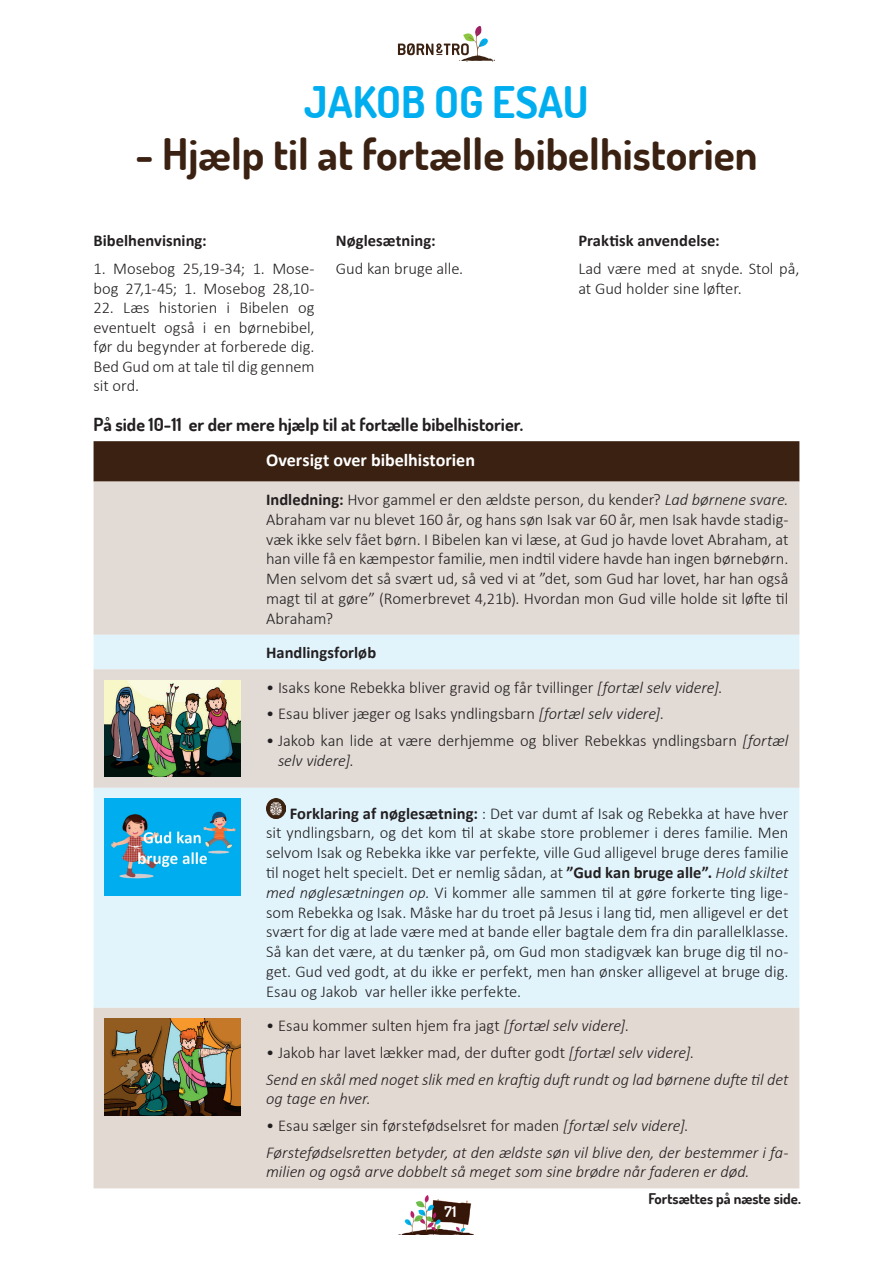
<style>
.page{position:relative;width:893px;height:1263px;background:#fff}
.page>*{position:absolute;margin:0;border:0;box-sizing:border-box;transform-origin:0 0}
.t1{font:700 43.5px "Dosis";color:#3a2111}
.t2{font:700 43.5px "Dosis";color:#00aeef}
.t3{font:700 18.15px "Calibri";color:#fff}
.t4{font:700 18px "Dosis";color:#231f20}
.t5{font:300 16.5px/19.8px "Calibri";letter-spacing:-.005em;color:#231f20}
.t6{font:italic 300 16.5px/26.8px "Calibri";letter-spacing:-.005em;color:#231f20}
.t7{font:700 16.5px "Calibri";color:#231f20}
.t8{font:700 14.7px "Dosis";color:#231f20}
.t9{font:700 14.7px "Dosis";color:#fff}
.s1{font-weight:700}
.s2{font-style:italic}
.s3{font-style:normal}
</style>
<div class="page">
<svg style="left:398px;top:26px;width:97px;height:36px"></svg>
<div style="left:94px;top:441px;width:705px;height:41px;background:#3a2111"></div>
<div style="left:94px;top:482px;width:705px;height:306px;background:#e1dad5"></div>
<div style="left:94px;top:635px;width:705px;height:34px;background:#e1f4fc"></div>
<div style="left:94px;top:788px;width:705px;height:220px;background:#e1f4fc"></div>
<div style="left:94px;top:1008px;width:705px;height:180px;background:#e3d9d3"></div>
<img style="left:105px;top:680px;width:136px;height:97px">
<img style="left:105px;top:799px;width:136px;height:96px">
<img style="left:266px;top:799px;width:20px;height:19px">
<img style="left:105px;top:1019px;width:136px;height:96px">
<img style="left:399px;top:1195px;width:74px;height:40px">
<h1 class="t2" style="left:304px;top:74px;width:286px">JAKOB OG ESAU</h1>
<h1 class="t1" style="left:135px;top:126px;width:624px">- Hjælp til at fortælle bibelhistorien</h1>
<p class="t7" style="left:94px;top:229px;width:115px">Bibelhenvisning:</p>
<p class="t5" style="left:94px;top:259px;width:223px">1. Mosebog 25,19-34; 1. Mose&shy;bog 27,1-45; 1. Mosebog 28,10-</p>
<p class="t5" style="left:94px;top:298px;width:223px;text-align:justify">22. Læs historien i Bibelen og eventuelt også i en børnebibel, før du begynder at forberede dig.<br>Bed Gud om at tale til dig gennem sit ord.</p>
<p class="t7" style="left:336px;top:229px;width:101px">Nøglesætning:</p>
<p class="t5" style="left:336px;top:259px;width:129px">Gud kan bruge alle.</p>
<p class="t4" style="left:94px;top:413px;width:431px">På side 10-11 er der mere hjælp til at fortælle bibelhistorier.</p>
<p class="t7" style="left:578px;top:229px;width:143px">Praktisk anvendelse:</p>
<p class="t5" style="left:578px;top:259px;width:223px">Lad være med at snyde. Stol på, at Gud holder sine løfter.</p>
<p class="t3" style="left:266px;top:447px;width:210px">Oversigt over bibelhistorien</p>
<p class="t5" style="left:266px;top:489px;width:524px;text-align:justify"><span class="s1">Indledning:</span> Hvor gammel er den ældste person, du kender? <span class="s2">Lad børnene svare.<br></span>Abraham var nu blevet 160 år, og hans søn Isak var 60 år, men Isak havde stadig&shy;væk ikke selv fået børn. I Bibelen kan vi læse, at Gud jo havde lovet Abraham, at han ville få en kæmpestor familie, men indtil videre havde han ingen børnebørn.<br>Men selvom det så svært ud, så ved vi at ”det, som Gud har lovet, har han også magt til at gøre” (Romerbrevet 4,21b). Hvordan mon Gud ville holde sit løfte til Abraham?</p>
<p class="t7" style="left:266px;top:641px;width:112px">Handlingsforløb</p>
<p class="t5" style="left:266px;top:677px;width:458px">• Isaks kone Rebekka bliver gravid og får tvillinger <span class="s2">[fortæl selv videre]</span>.</p>
<p class="t5" style="left:266px;top:704px;width:399px">• Esau bliver jæger og Isaks yndlingsbarn <span class="s2">[fortæl selv videre]</span>.</p>
<p class="t5" style="left:278px;top:731px;width:512px;text-indent:-12px">• Jakob kan lide at være derhjemme og bliver Rebekkas yndlingsbarn <span class="s2">[fortæl selv videre]</span>.</p>
<p class="t5" style="left:266px;top:803px;width:524px;text-align:justify;text-indent:24px"><span class="s1">Forklaring af nøglesætning:</span> : Det var dumt af Isak og Rebekka at have hver sit yndlingsbarn, og det kom til at skabe store problemer i deres familie. Men selvom Isak og Rebekka ikke var perfekte, ville Gud alligevel bruge deres familie til noget helt specielt. Det er nemlig sådan, at <span class="s1">”Gud kan bruge alle”.</span> <span class="s2">Hold skiltet med nøglesætningen op.</span> Vi kommer alle sammen til at gøre forkerte ting lige&shy;som Rebekka og Isak. Måske har du troet på Jesus i lang tid, men alligevel er det svært for dig at lade være med at bande eller bagtale dem fra din parallelklasse.<br>Så kan det være, at du tænker på, om Gud mon stadigvæk kan bruge dig til no&shy;get. Gud ved godt, at du ikke er perfekt, men han ønsker alligevel at bruge dig.<br>Esau og Jakob var heller ikke perfekte.</p>
<p class="t5" style="left:266px;top:1015px;width:364px">• Esau kommer sulten hjem fra jagt <span class="s2">[fortæl selv videre]</span>.</p>
<p class="t6" style="left:266px;top:1039px;width:524px"><span class="s3">• Jakob har lavet lækker mad, der dufter godt</span> [fortæl selv videre]<span class="s3">.<br></span>Send en skål med noget slik med en kraftig duft rundt og lad børnene dufte til det</p>
<p class="t6" style="left:266px;top:1085px;width:106px">og tage en hver.</p>
<p class="t6" style="left:266px;top:1112px;width:524px"><span class="s3">• Esau sælger sin førstefødselsret for maden</span> [fortæl selv videre]<span class="s3">.<br></span>Førstefødselsretten betyder, at den ældste søn vil blive den, der bestemmer i fa-</p>
<p class="t6" style="left:266px;top:1158px;width:485px">milien og også arve dobbelt så meget som sine brødre når faderen er død.</p>
<p class="t9" style="left:444px;top:1202px;width:13px">71</p>
<p class="t8" style="left:648px;top:1189px;width:154px">Fortsættes på næste side.</p>
</div>
